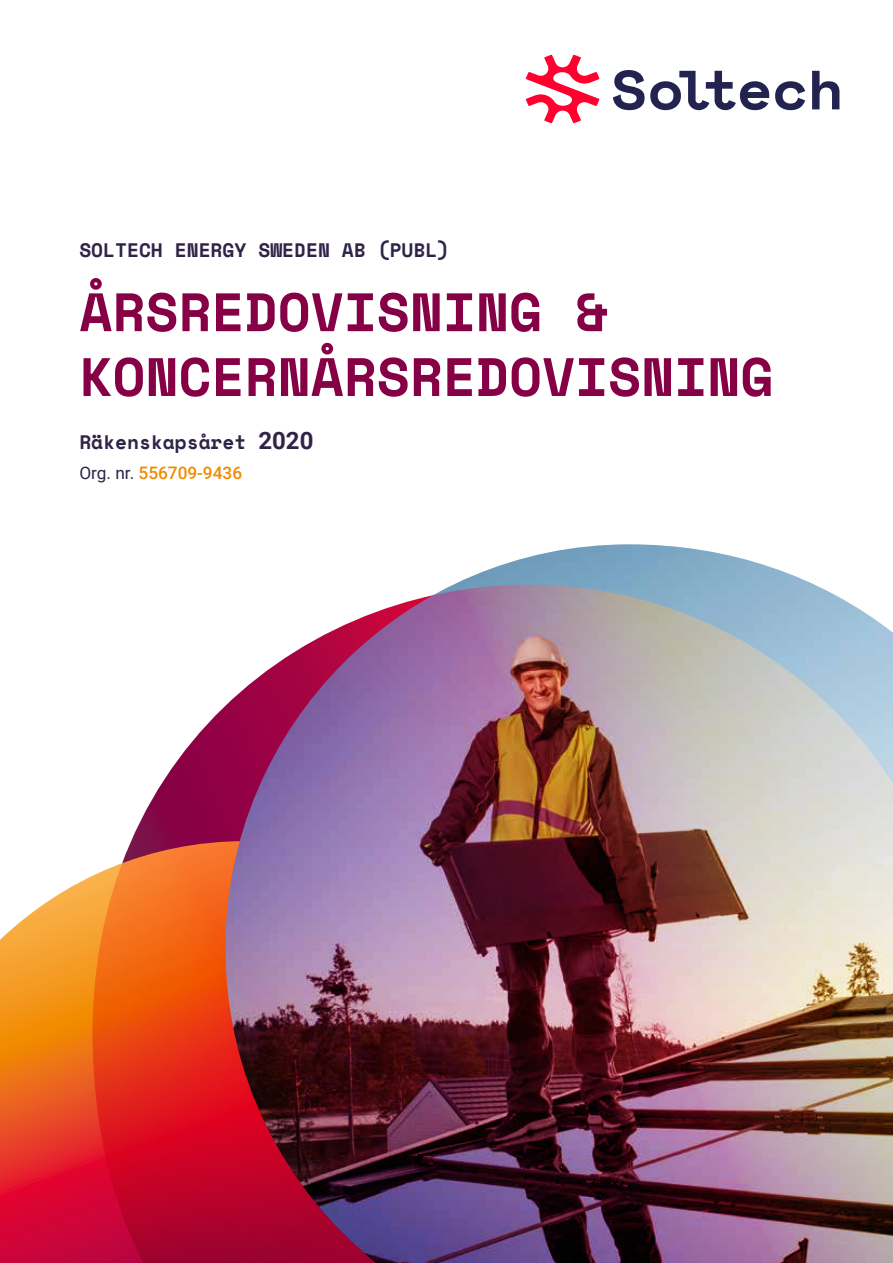
<style>
.page{position:relative;width:893px;height:1263px;background:#fff}
.page>*{position:absolute;margin:0;border:0;box-sizing:border-box;transform-origin:0 0}
.t1{font:700 54px/64.8px "Space Mono";color:#860045}
.t2{font:700 19.5px "Space Mono";color:#2f2448}
.t3{font:500 17.25px "Roboto";color:#f18a00}
.s1{font-family:"Roboto";font-size:24px}
.s2{font-weight:400;color:#2f2448}
</style>
<div class="page">
<svg style="left:0;top:876px;width:91px;height:387px;background:#ea6837"></svg>
<svg style="left:812px;top:71px;width:27px;height:38px"></svg>
<svg style="left:613px;top:70px;width:156px;height:40px"></svg>
<svg style="left:775px;top:81px;width:30px;height:29px"></svg>
<svg style="left:526px;top:55px;width:73px;height:68px"></svg>
<img style="left:453px;top:544px;width:362px;height:41px">
<img style="left:91px;top:585px;width:802px;height:678px">
<p class="t2" style="left:79px;top:235px;width:371px">SOLTECH ENERGY SWEDEN AB (PUBL)</p>
<h1 class="t1" style="left:79px;top:278px;width:696px">ÅRSREDOVISNING &amp;<br>KONCERNÅRSREDOVISNING</h1>
<p class="t2" style="left:79px;top:427px;width:236px">Räkenskapsåret <span class="s1">2020</span></p>
<p class="t3" style="left:79px;top:461px;width:164px"><span class="s2">Org. nr.</span> 556709-9436</p>
</div>
